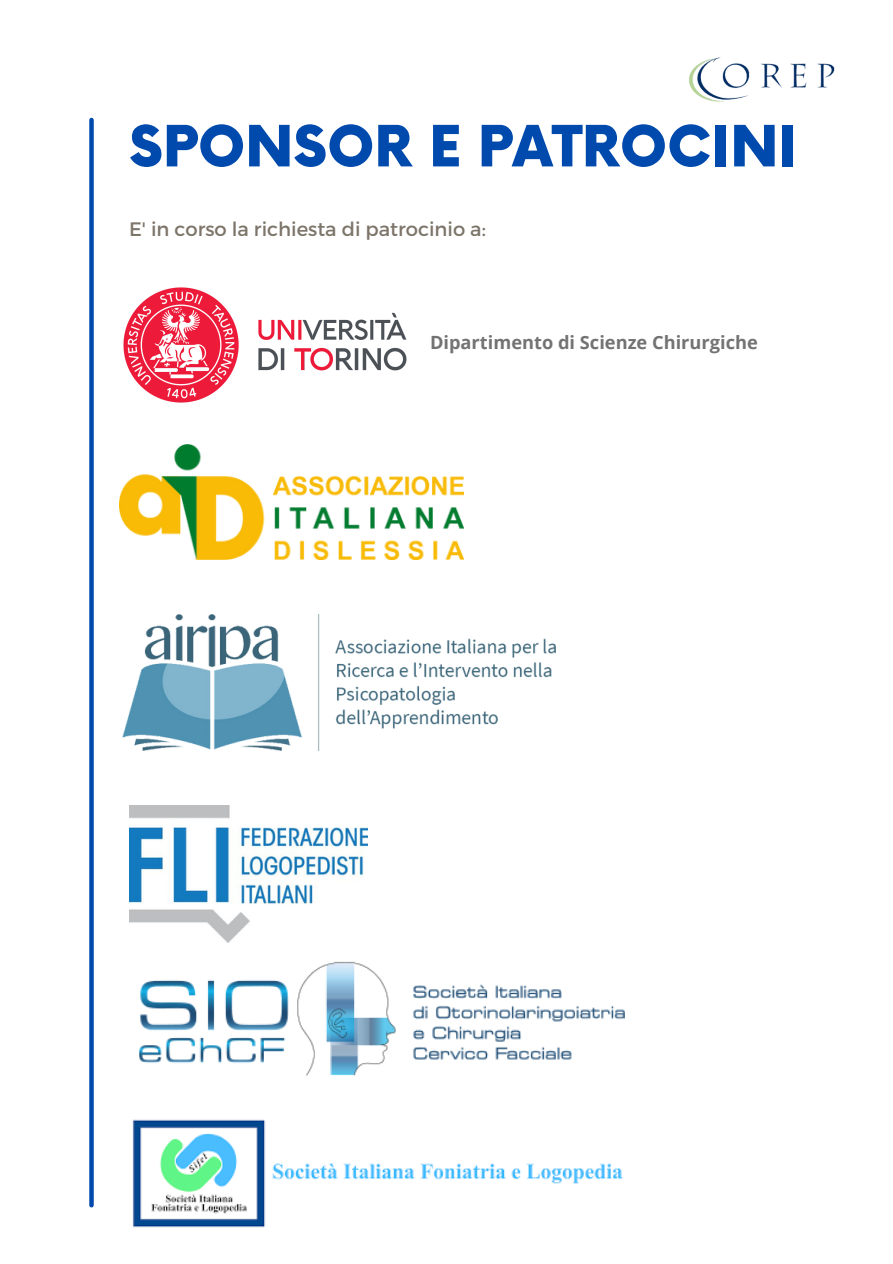
<style>
.page{position:relative;width:893px;height:1264px;background:#fff}
.page>*{position:absolute;margin:0;border:0;box-sizing:border-box;transform-origin:0 0}
.t1{font:900 55.35px "Now";color:#004aad}
.t2{font:19.5px "Montserrat";color:#7d756a}
.t3{font:700 18.3px "Open Sans";color:#737373}
</style>
<div class="page">
<div style="left:89px;top:120px;width:5px;height:1085px;background:#004aad"></div>
<img style="left:119px;top:444px;width:344px;height:115px">
<img style="left:123px;top:614px;width:433px;height:136px">
<img style="left:129px;top:805px;width:238px;height:137px">
<img style="left:139px;top:961px;width:486px;height:115px">
<img style="left:132px;top:1119px;width:491px;height:109px">
<img style="left:689px;top:57px;width:146px;height:45px">
<img style="left:89px;top:270px;width:318px;height:145px">
<p class="t1" style="left:129px;top:117px;width:669px">SPONSOR E PATROCINI</p>
<p class="t2" style="left:129px;top:216px;width:358px">E' in corso la richiesta di patrocinio a:</p>
<p class="t3" style="left:430px;top:330px;width:329px">Dipartimento di Scienze Chirurgiche</p>
</div>
